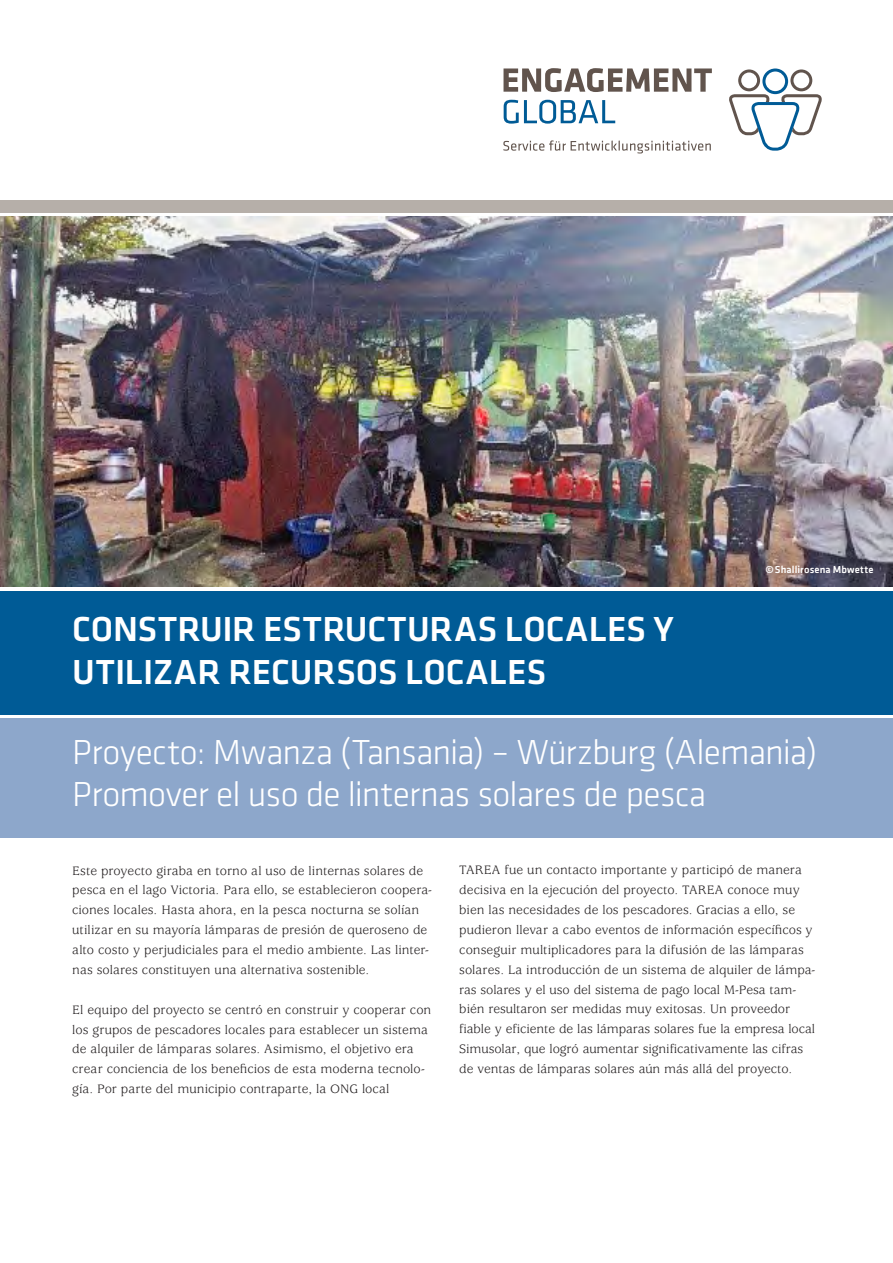
<style>
.page{position:relative;width:893px;height:1263px;background:#fff}
.page>*{position:absolute;margin:0;border:0;box-sizing:border-box;transform-origin:0 0}
.t1{font:300 36px/42px "Klavika";letter-spacing:-.02em;color:#fff}
.t2{font:500 36px/42px "Klavika";letter-spacing:.005em;color:#fff}
.t3{font:13.5px/19.8px "Usherwood Std";color:#231f20}
.t4{font:500 10.5px "Klavika";letter-spacing:.015em;color:#fff}
</style>
<div class="page">
<svg style="left:729px;top:68px;width:93px;height:83px"></svg>
<svg style="left:503px;top:68px;width:209px;height:24px"></svg>
<svg style="left:504px;top:100px;width:111px;height:24px"></svg>
<svg style="left:503px;top:140px;width:208px;height:13px"></svg>
<div style="left:0;top:200px;width:893px;height:13px;background:#b6afa9"></div>
<img style="left:0;top:217px;width:893px;height:370px">
<div style="left:0;top:591px;width:893px;height:123px;background:#005b96"></div>
<div style="left:0;top:719px;width:893px;height:119px;background:#8da7cb"></div>
<p class="t2" style="left:72px;top:609px;width:603px">CONSTRUIR ESTRUCTURAS LOCALES Y<br>UTILIZAR RECURSOS LOCALES</p>
<p class="t4" style="left:765px;top:564px;width:110px">© Shallirosena Mbwette</p>
<p class="t1" style="left:72px;top:732px;width:746px">Proyecto: Mwanza (Tansania) – Würzburg (Alemania)<br>Promover el uso de linternas solares de pesca</p>
<p class="t3" style="left:72px;top:861px;width:361px">Este proyecto giraba en torno al uso de linternas solares de pesca en el lago Victoria. Para ello, se establecieron coopera&shy;ciones locales. Hasta ahora, en la pesca nocturna se solían utilizar en su mayoría lámparas de presión de queroseno de alto costo y perjudiciales para el medio ambiente. Las linter&shy;nas solares constituyen una alternativa sostenible.</p>
<p class="t3" style="left:72px;top:1000px;width:361px">El equipo del proyecto se centró en construir y cooperar con los grupos de pescadores locales para establecer un sistema de alquiler de lámparas solares. Asimismo, el objetivo era crear conciencia de los beneficios de esta moderna tecnolo&shy;gía. Por parte del municipio contraparte, la ONG local</p>
<p class="t3" style="left:459px;top:861px;width:358px">TAREA fue un contacto importante y participó de manera decisiva en la ejecución del proyecto. TAREA conoce muy bien las necesidades de los pescadores. Gracias a ello, se pudieron llevar a cabo eventos de información específicos y conseguir multiplicadores para la difusión de las lámparas solares. La introducción de un sistema de alquiler de lámpa&shy;ras solares y el uso del sistema de pago local M-Pesa tam&shy;bién resultaron ser medidas muy exitosas. Un proveedor fiable y eficiente de las lámparas solares fue la empresa local Simusolar, que logró aumentar significativamente las cifras de ventas de lámparas solares aún más allá del proyecto.</p>
</div>
